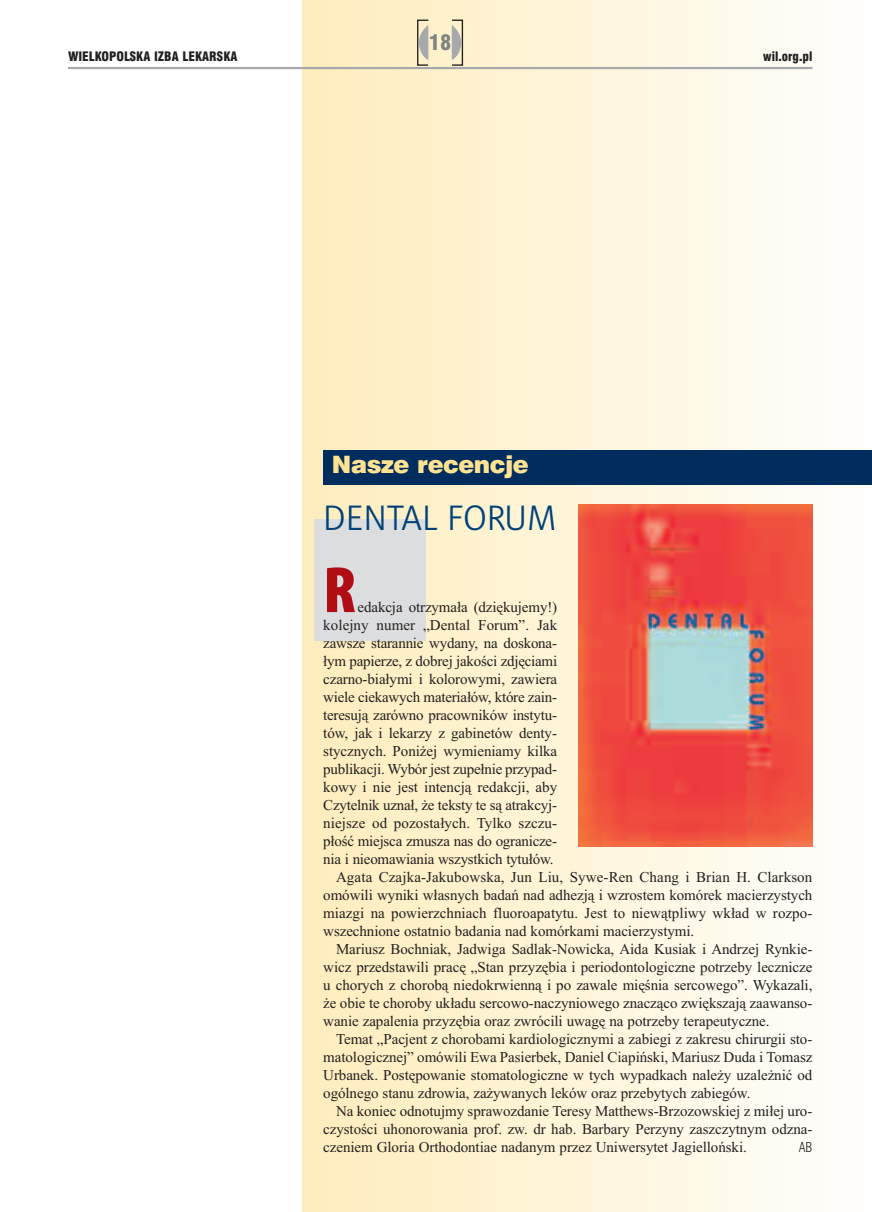
<style>
.page{position:relative;width:872px;height:1212px;background:#fff}
.page>*{position:absolute;margin:0;border:0;box-sizing:border-box;transform-origin:0 0}
.t1{font:900 condensed 66px "Myriad Pro";color:#b00d15}
.t2{font:36px "Naomi Sans EFNTT Light";color:#004279}
.t3{font:24px "Swis 721 Blk EU";letter-spacing:-.02em;color:#ffe292}
.t4{font:21px "Swis 721 Blk Cn EU";color:#808285}
.t5{font:15px "Times New Roman";letter-spacing:-.005em;color:#231f20}
.t6{font:13.5px "Swis 721 Lt Cn EU";color:#231f20}
.t7{font:12.75px "Swis 721 Blk Cn EU";color:#231f20}
</style>
<div class="page">
<div style="left:302px;top:0;width:570px;height:1212px;background:linear-gradient(to right,#feedbb,#fdfdfc)"></div>
<div style="left:315px;top:519px;width:111px;height:122px;background:#dcdddf"></div>
<svg style="left:417px;top:20px;width:46px;height:46px;background:#d9d0b7"></svg>
<hr style="left:68px;top:67px;width:744px;height:2px;background:#a8a9ad">
<div style="left:323px;top:450px;width:549px;height:34px;background:#002d5e"></div>
<img style="left:578px;top:504px;width:234px;height:342px">
<h3 class="t4" style="left:429px;top:30px;width:24px">18</h3>
<p class="t7" style="left:68px;top:48px;width:171px">WIELKOPOLSKA IZBA LEKARSKA</p>
<p class="t7" style="left:763px;top:48px;width:51px">wil.org.pl</p>
<h3 class="t3" style="left:332px;top:449px;width:198px">Nasze recencje</h3>
<h2 class="t2" style="left:323px;top:497px;width:235px">DENTAL FORUM</h2>
<h1 class="t1" style="left:323px;top:567px;width:34px">R</h1>
<p class="t5" style="left:357px;top:598px;width:201px">edakcja otrzymała (dziękujemy!)</p>
<p class="t5" style="left:323px;top:616px;width:235px">kolejny numer „Dental Forum”. Jak</p>
<p class="t5" style="left:323px;top:634px;width:235px">zawsze starannie wydany, na doskona-</p>
<p class="t5" style="left:323px;top:652px;width:235px">łym papierze, z dobrej jakości zdjęciami</p>
<p class="t5" style="left:323px;top:670px;width:235px">czarno-białymi i kolorowymi, zawiera</p>
<p class="t5" style="left:323px;top:688px;width:235px">wiele ciekawych materiałów, które zain-</p>
<p class="t5" style="left:323px;top:706px;width:235px">teresują zarówno pracowników instytu-</p>
<p class="t5" style="left:323px;top:724px;width:235px">tów, jak i lekarzy z gabinetów denty-</p>
<p class="t5" style="left:323px;top:742px;width:235px">stycznych. Poniżej wymieniamy kilka</p>
<p class="t5" style="left:323px;top:760px;width:235px">publikacji. Wybór jest zupełnie przypad-</p>
<p class="t5" style="left:323px;top:778px;width:235px">kowy i nie jest intencją redakcji, aby</p>
<p class="t5" style="left:323px;top:796px;width:235px">Czytelnik uznał, że teksty te są atrakcyj-</p>
<p class="t5" style="left:323px;top:814px;width:235px">niejsze od pozostałych. Tylko szczu-</p>
<p class="t5" style="left:323px;top:832px;width:235px">płość miejsca zmusza nas do ogranicze-</p>
<p class="t5" style="left:323px;top:850px;width:232px">nia i nieomawiania wszystkich tytułów.</p>
<p class="t5" style="left:336px;top:868px;width:478px">Agata Czajka-Jakubowska, Jun Liu, Sywe-Ren Chang i Brian H. Clarkson</p>
<p class="t5" style="left:323px;top:886px;width:490px">omówili wyniki własnych badań nad adhezją i wzrostem komórek macierzystych</p>
<p class="t5" style="left:323px;top:904px;width:490px">miazgi na powierzchniach fluoroapatytu. Jest to niewątpliwy wkład w rozpo-</p>
<p class="t5" style="left:323px;top:922px;width:372px">wszechnione ostatnio badania nad komórkami macierzystymi.</p>
<p class="t5" style="left:336px;top:940px;width:478px">Mariusz Bochniak, Jadwiga Sadlak-Nowicka, Aida Kusiak i Andrzej Rynkie-</p>
<p class="t5" style="left:323px;top:958px;width:490px">wicz przedstawili pracę „Stan przyzębia i periodontologiczne potrzeby lecznicze</p>
<p class="t5" style="left:323px;top:976px;width:490px">u chorych z chorobą niedokrwienną i po zawale mięśnia sercowego”. Wykazali,</p>
<p class="t5" style="left:323px;top:994px;width:490px">że obie te choroby układu sercowo-naczyniowego znacząco zwiększają zaawanso-</p>
<p class="t5" style="left:323px;top:1012px;width:448px">wanie zapalenia przyzębia oraz zwrócili uwagę na potrzeby terapeutyczne.</p>
<p class="t5" style="left:336px;top:1030px;width:478px">Temat „Pacjent z chorobami kardiologicznymi a zabiegi z zakresu chirurgii sto-</p>
<p class="t5" style="left:323px;top:1048px;width:490px">matologicznej” omówili Ewa Pasierbek, Daniel Ciapiński, Mariusz Duda i Tomasz</p>
<p class="t5" style="left:323px;top:1066px;width:490px">Urbanek. Postępowanie stomatologiczne w tych wypadkach należy uzależnić od</p>
<p class="t5" style="left:323px;top:1084px;width:429px">ogólnego stanu zdrowia, zażywanych leków oraz przebytych zabiegów.</p>
<p class="t5" style="left:336px;top:1102px;width:478px">Na koniec odnotujmy sprawozdanie Teresy Matthews-Brzozowskiej z miłej uro-</p>
<p class="t5" style="left:323px;top:1120px;width:490px">czystości uhonorowania prof. zw. dr hab. Barbary Perzyny zaszczytnym odzna-</p>
<p class="t5" style="left:323px;top:1138px;width:425px">czeniem Gloria Orthodontiae nadanym przez Uniwersytet Jagielloński.</p>
<p class="t6" style="left:798px;top:1139px;width:15px">AB</p>
</div>
